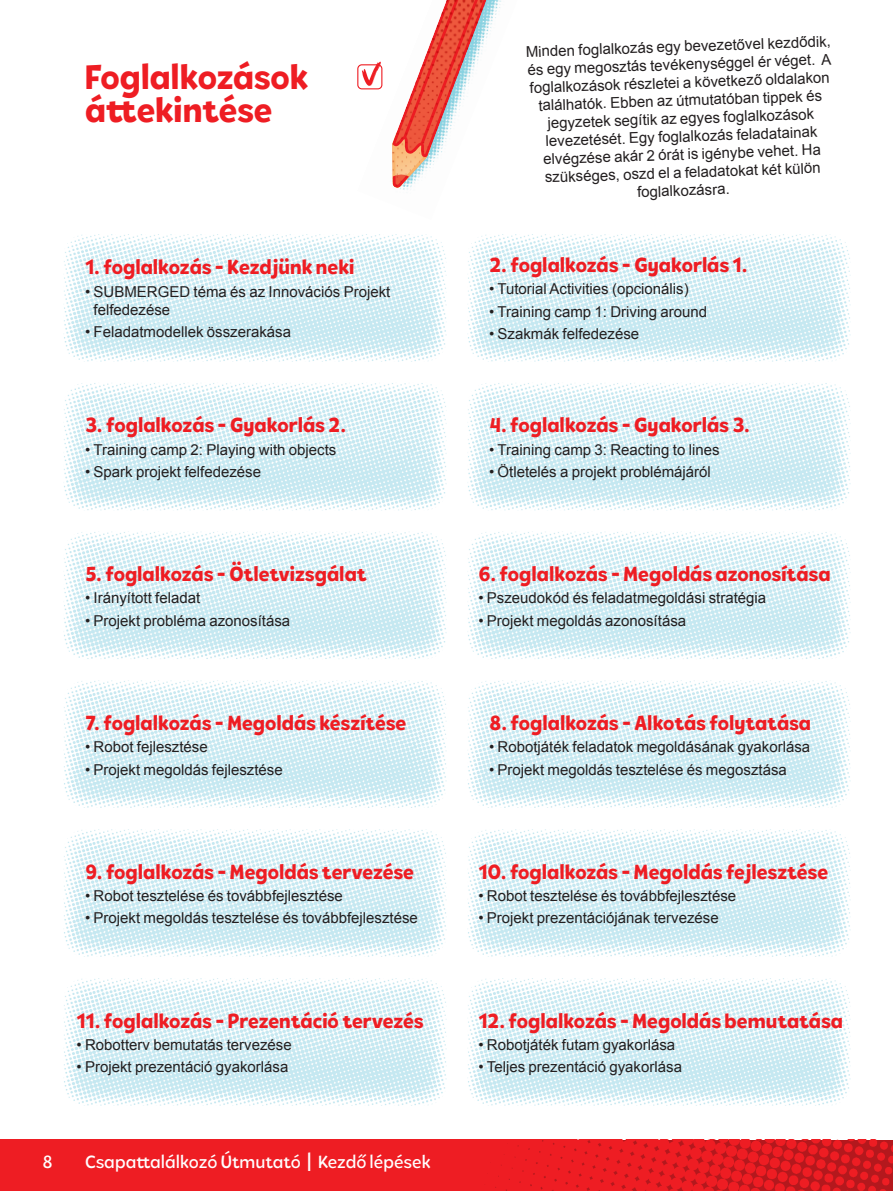
<style>
.page{position:relative;width:893px;height:1191px;background:#fff}
.page>*{position:absolute;margin:0;border:0;box-sizing:border-box;transform-origin:0 0}
.Header_24{font:800 36px/33px "Tobi Pro";color:#ee1d23}
.Header_14{font:800 21px "Tobi Pro";letter-spacing:.005em;color:#ee1d23}
.t1{font:500 18px "Tobi Pro";color:#fff}
.Body_10{font:15px/18px "Arial";color:#231f20;text-align:center}
.s1{font-size:27px}
</style>
<div class="page">
<img style="left:0;top:1139px;width:893px;height:52px">
<img style="left:357px;top:0;width:144px;height:90px">
<svg style="left:391px;top:0;width:17px;height:190px"></svg>
<img style="left:392px;top:0;width:94px;height:188px">
<img style="left:64px;top:234px;width:382px;height:127px">
<img style="left:468px;top:234px;width:382px;height:127px">
<img style="left:64px;top:383px;width:382px;height:127px">
<img style="left:468px;top:383px;width:382px;height:127px">
<img style="left:64px;top:531px;width:382px;height:128px">
<img style="left:468px;top:531px;width:382px;height:128px">
<img style="left:64px;top:680px;width:382px;height:128px">
<img style="left:468px;top:680px;width:382px;height:128px">
<img style="left:64px;top:829px;width:382px;height:127px">
<img style="left:468px;top:829px;width:382px;height:127px">
<img style="left:64px;top:978px;width:382px;height:127px">
<img style="left:468px;top:978px;width:382px;height:127px">
<p class="Header_24" style="left:85px;top:61px;width:225px">Foglalkozások áttekintése</p>
<p class="Header_14" style="left:85px;top:253px;width:271px">1. foglalkozás - Kezdjünk neki</p>
<p class="Body_10" style="left:94px;top:282px;width:298px;text-align:left;text-indent:-9px">• SUBMERGED téma és az Innovációs Projekt felfedezése</p>
<p class="Body_10" style="left:85px;top:323px;width:208px">• Feladatmodellek összerakása</p>
<p class="Header_14" style="left:85px;top:411px;width:263px">3. foglalkozás - Gyakorlás 2.</p>
<p class="Body_10" style="left:85px;top:440px;width:253px">• Training camp 2: Playing with objects</p>
<p class="Body_10" style="left:85px;top:462px;width:178px">• Spark projekt felfedezése</p>
<p class="Header_14" style="left:85px;top:560px;width:283px">5. foglalkozás - Ötletvizsgálat</p>
<p class="Body_10" style="left:85px;top:589px;width:117px">• Irányított feladat</p>
<p class="Body_10" style="left:85px;top:611px;width:207px">• Projekt probléma azonosítása</p>
<p class="Header_14" style="left:85px;top:709px;width:323px">7. foglalkozás - Megoldás készítése</p>
<p class="Body_10" style="left:85px;top:738px;width:124px">• Robot fejlesztése</p>
<p class="Body_10" style="left:85px;top:760px;width:199px">• Projekt megoldás fejlesztése</p>
<p class="Header_14" style="left:85px;top:858px;width:330px">9. foglalkozás - Megoldás tervezése</p>
<p class="Body_10" style="left:85px;top:887px;width:259px">• Robot tesztelése és továbbfejlesztése</p>
<p class="Body_10" style="left:85px;top:909px;width:334px">• Projekt megoldás tesztelése és továbbfejlesztése</p>
<p class="Header_14" style="left:77px;top:1006px;width:349px">11. foglalkozás - Prezentáció tervezés</p>
<p class="Body_10" style="left:77px;top:1036px;width:217px">• Robotterv bemutatás tervezése</p>
<p class="Body_10" style="left:77px;top:1058px;width:213px">• Projekt prezentáció gyakorlása</p>
<p class="t1" style="left:43px;top:1150px;width:12px">8</p>
<p class="t1" style="left:85px;top:1150px;width:347px">Csapattalálkozó Útmutató <span class="s1">I</span> Kezdő lépések</p>
<p class="Body_10" style="left:526px;top:43px;width:307px;rotate:-2deg">Minden foglalkozás egy bevezetővel kezdődik, és egy megosztás tevékenységgel ér véget. A foglalkozások részletei a következő oldalakon találhatók. Ebben az útmutatóban tippek és jegyzetek segítik az egyes foglalkozások levezetését. Egy foglalkozás feladatainak elvégzése akár 2 órát is igénybe vehet. Ha szükséges, oszd el a feladatokat két külön foglalkozásra.</p>
<p class="Header_14" style="left:489px;top:251px;width:260px">2. foglalkozás - Gyakorlás 1.</p>
<p class="Body_10" style="left:489px;top:280px;width:201px">• Tutorial Activities (opcionális)</p>
<p class="Body_10" style="left:489px;top:303px;width:220px">• Training camp 1: Driving around</p>
<p class="Body_10" style="left:489px;top:325px;width:152px">• Szakmák felfedezése</p>
<p class="Header_14" style="left:489px;top:411px;width:263px">4. foglalkozás - Gyakorlás 3.</p>
<p class="Body_10" style="left:489px;top:440px;width:232px">• Training camp 3: Reacting to lines</p>
<p class="Body_10" style="left:489px;top:462px;width:223px">• Ötletelés a projekt problémájáról</p>
<p class="Header_14" style="left:478px;top:560px;width:353px">6. foglalkozás - Megoldás azonosítása</p>
<p class="Body_10" style="left:478px;top:589px;width:289px">• Pszeudokód és feladatmegoldási stratégia</p>
<p class="Body_10" style="left:478px;top:611px;width:209px">• Projekt megoldás azonosítása</p>
<p class="Header_14" style="left:489px;top:709px;width:323px">8. foglalkozás - Alkotás folytatása</p>
<p class="Body_10" style="left:489px;top:738px;width:323px">• Robotjáték feladatok megoldásának gyakorlása</p>
<p class="Body_10" style="left:489px;top:760px;width:299px">• Projekt megoldás tesztelése és megosztása</p>
<p class="Header_14" style="left:478px;top:858px;width:351px">10. foglalkozás - Megoldás fejlesztése</p>
<p class="Body_10" style="left:478px;top:887px;width:259px">• Robot tesztelése és továbbfejlesztése</p>
<p class="Body_10" style="left:478px;top:909px;width:242px">• Projekt prezentációjának tervezése</p>
<p class="Header_14" style="left:478px;top:1006px;width:366px">12. foglalkozás - Megoldás bemutatása</p>
<p class="Body_10" style="left:478px;top:1036px;width:198px">• Robotjáték futam gyakorlása</p>
<p class="Body_10" style="left:478px;top:1058px;width:205px">• Teljes prezentáció gyakorlása</p>
</div>
